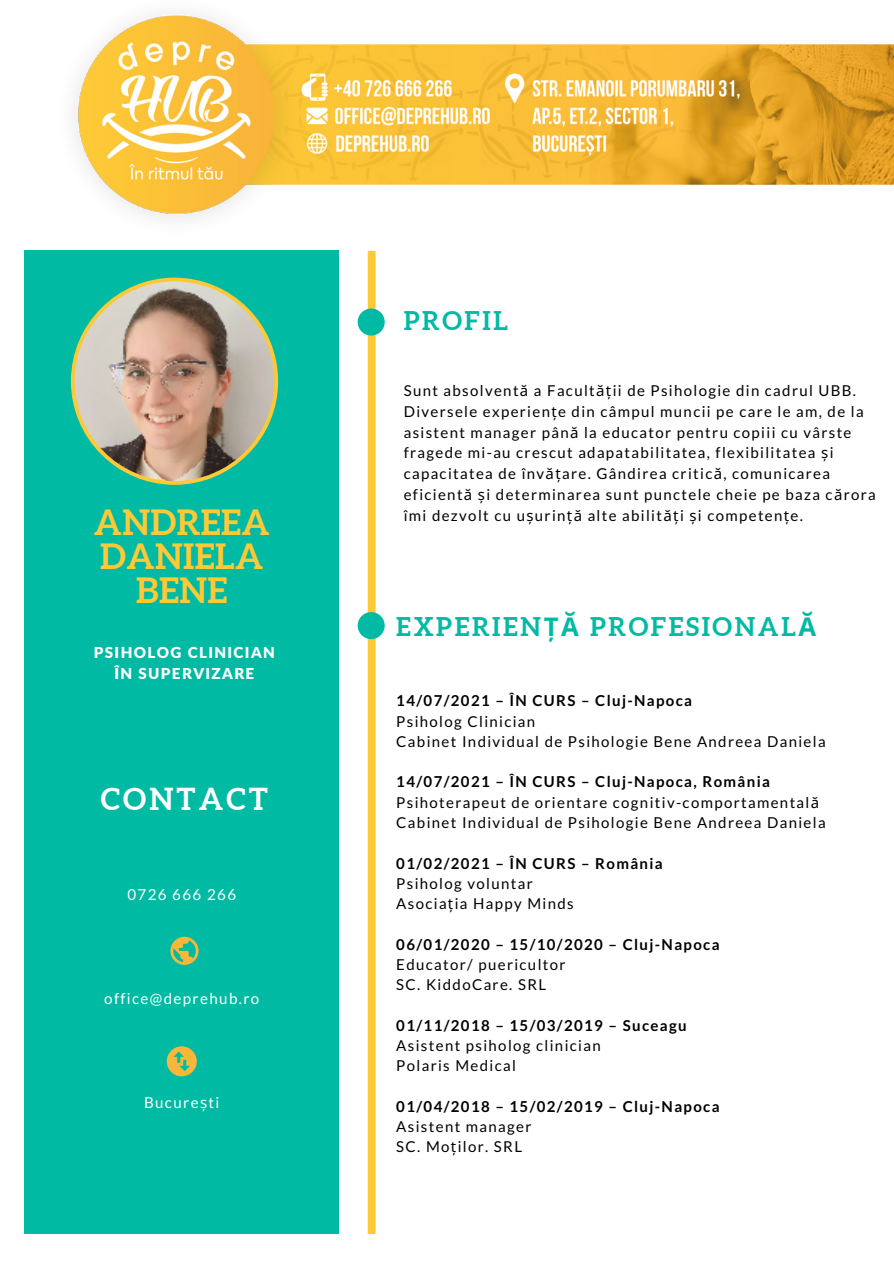
<style>
.page{position:relative;width:894px;height:1264px;background:#fff}
.page>*{position:absolute;margin:0;border:0;box-sizing:border-box;transform-origin:0 0}
.t1{font:700 34.8px "Aleo";letter-spacing:.01em;color:#fdc937}
.t2{font:700 30.3px "Aleo";letter-spacing:.1em;color:#fff}
.t3{font:700 25.8px "Aleo";letter-spacing:.1em;color:#00baa3}
.t4{font:15.15px "Lato";letter-spacing:.09em;color:#fff}
.t5{font:900 15.15px "Lato Latin";letter-spacing:.09em;color:#fff}
.t6{font:15px/20.9px "Lato";letter-spacing:.09em;color:#000}
.t7{font:700 15px "Lato";letter-spacing:.09em;color:#000}
.s1{font-family:"Noto Sans"}
</style>
<div class="page">
<div style="left:25px;top:250px;width:314px;height:983px;background:#00baa3"></div>
<svg style="left:367px;top:251px;width:8px;height:982px;background:#fccd49"></svg>
<div style="left:357px;top:308px;width:27px;height:27px;background:#00baa3;border-radius:50%"></div>
<svg style="left:170px;top:936px;width:28px;height:28px"></svg>
<svg style="left:167px;top:1046px;width:30px;height:30px"></svg>
<img style="left:74px;top:13px;width:819px;height:206px">
<svg style="left:71px;top:278px;width:207px;height:207px"></svg>
<div style="left:357px;top:612px;width:27px;height:27px;background:#00baa3;border-radius:50%"></div>
<p class="t1" style="left:94px;top:502px;width:177px">ANDREEA</p>
<p class="t1" style="left:100px;top:536px;width:165px">DANIELA</p>
<p class="t1" style="left:136px;top:570px;width:93px">BENE</p>
<p class="t5" style="left:94px;top:645px;width:182px">PSIHOLOG CLINICIAN</p>
<p class="t5" style="left:114px;top:666px;width:141px">ÎN SUPERVIZARE</p>
<p class="t2" style="left:101px;top:781px;width:168px">CONTACT</p>
<p class="t4" style="left:127px;top:884px;width:110px">0726 666 266</p>
<p class="t4" style="left:104px;top:988px;width:156px">office@deprehub.ro</p>
<p class="t4" style="left:144px;top:1092px;width:77px">Bucure<span class="s1">ș</span>ti</p>
<p class="t3" style="left:403px;top:305px;width:106px">PROFIL</p>
<p class="t6" style="left:403px;top:380px;width:473px">Sunt absolvent<span class="s1">ă</span> a Facult<span class="s1">ăț</span>ii de Psihologie din cadrul UBB.<br>Diversele experien<span class="s1">ț</span>e din câmpul muncii pe care le am, de la asistent manager pân<span class="s1">ă</span> la educator pentru copiii cu vârste fragede mi-au crescut adapatabilitatea, flexibilitatea <span class="s1">ș</span>i capacitatea de înv<span class="s1">ăț</span>are. Gândirea critic<span class="s1">ă</span>, comunicarea eficient<span class="s1">ă ș</span>i determinarea sunt punctele cheie pe baza c<span class="s1">ă</span>rora îmi dezvolt cu u<span class="s1">ș</span>urin<span class="s1">ță</span> alte abilit<span class="s1">ăț</span>i <span class="s1">ș</span>i competen<span class="s1">ț</span>e.</p>
<p class="t3" style="left:396px;top:612px;width:421px">EXPERIEN<span class="s1">ȚĂ</span> PROFESIONAL<span class="s1">Ă</span></p>
<p class="t7" style="left:396px;top:691px;width:297px">14/07/2021 – ÎN CURS – Cluj-Napoca</p>
<p class="t6" style="left:396px;top:710px;width:140px">Psiholog Clinician</p>
<p class="t6" style="left:396px;top:730px;width:430px">Cabinet Individual de Psihologie Bene Andreea Daniela</p>
<p class="t7" style="left:396px;top:772px;width:375px">14/07/2021 – ÎN CURS – Cluj-Napoca, România</p>
<p class="t6" style="left:396px;top:791px;width:424px">Psihoterapeut de orientare cognitiv-comportamental<span class="s1">ă</span></p>
<p class="t6" style="left:396px;top:811px;width:430px">Cabinet Individual de Psihologie Bene Andreea Daniela</p>
<p class="t7" style="left:396px;top:853px;width:268px">01/02/2021 – ÎN CURS – România</p>
<p class="t6" style="left:396px;top:872px;width:138px">Psiholog voluntar</p>
<p class="t6" style="left:396px;top:892px;width:179px">Asocia<span class="s1">ț</span>ia Happy Minds</p>
<p class="t7" style="left:396px;top:934px;width:325px">06/01/2020 – 15/10/2020 – Cluj-Napoca</p>
<p class="t6" style="left:396px;top:953px;width:171px">Educator/ puericultor</p>
<p class="t6" style="left:396px;top:974px;width:151px">SC. KiddoCare. SRL</p>
<p class="t7" style="left:396px;top:1016px;width:292px">01/11/2018 – 15/03/2019 – Suceagu</p>
<p class="t6" style="left:396px;top:1034px;width:206px">Asistent psiholog clinician</p>
<p class="t6" style="left:396px;top:1055px;width:121px">Polaris Medical</p>
<p class="t7" style="left:396px;top:1097px;width:325px">01/04/2018 – 15/02/2019 – Cluj-Napoca</p>
<p class="t6" style="left:396px;top:1115px;width:137px">Asistent manager</p>
<p class="t6" style="left:396px;top:1136px;width:127px">SC. Mo<span class="s1">ț</span>ilor. SRL</p>
</div>
